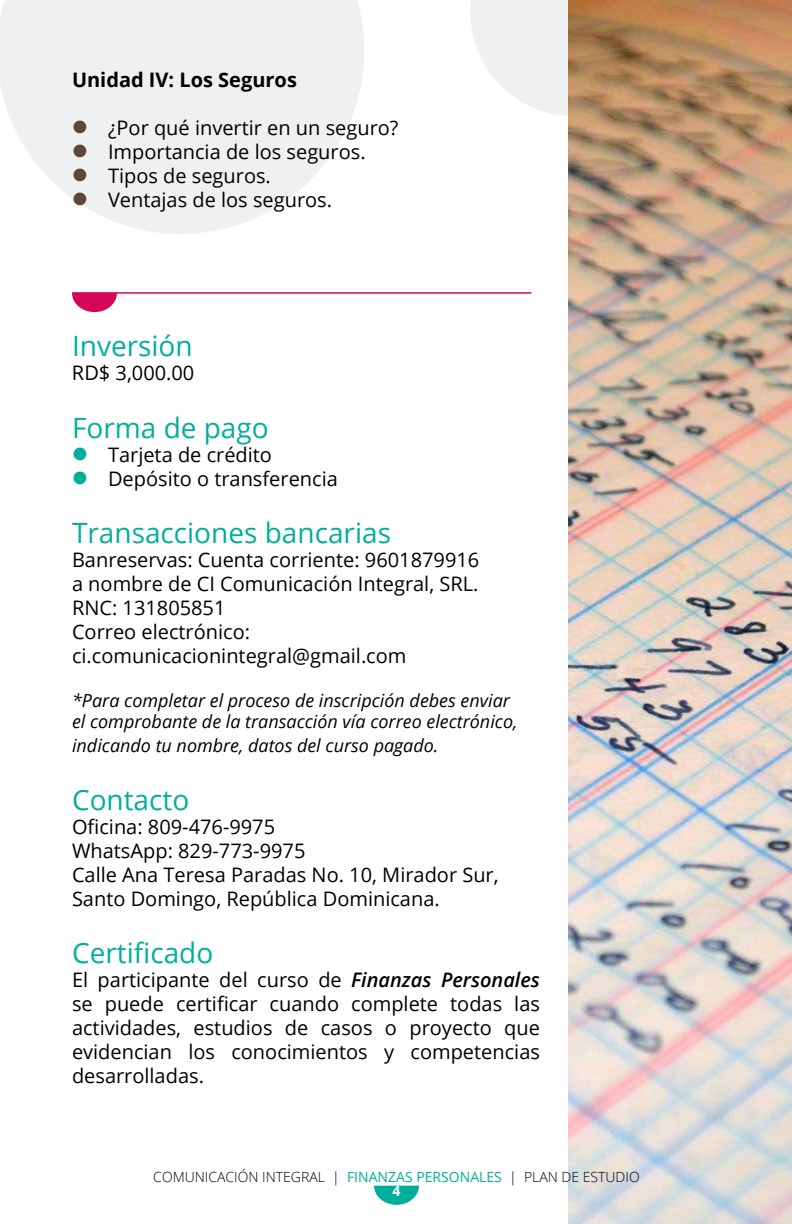
<style>
.page{position:relative;width:792px;height:1224px;background:#fff}
.page>*{position:absolute;margin:0;border:0;box-sizing:border-box;transform-origin:0 0}
.t1{font:28px "Open Sans";color:#00af9b}
.t2{font:20px/24px "Open Sans";color:#000}
.t3{font:700 20px "Open Sans";color:#000}
.t4{font:italic 18px/21.6px "Open Sans";color:#000}
.t5{font:300 14px "Open Sans";color:#000}
.t6{font:700 14px "Open Sans";color:#fff}
.s1{font-weight:600;font-style:italic}
.s2{font-weight:400;color:#00af9b}
</style>
<div class="page">
<svg style="left:0;top:0;width:364px;height:234px;fill:#eff0f1"></svg>
<svg style="left:470px;top:0;width:99px;height:116px"></svg>
<svg style="left:374px;top:1186px;width:45px;height:19px"></svg>
<img style="left:569px;top:0;width:223px;height:1224px">
<hr style="left:72px;top:292px;width:459px;height:2px;background:#d50758">
<svg style="left:72px;top:294px;width:45px;height:18px"></svg>
<svg style="left:74px;top:121px;width:13px;height:13px"></svg>
<svg style="left:74px;top:145px;width:13px;height:13px"></svg>
<svg style="left:74px;top:169px;width:13px;height:13px"></svg>
<svg style="left:74px;top:193px;width:13px;height:13px"></svg>
<p class="t3" style="left:72px;top:66px;width:226px">Unidad IV: Los Seguros</p>
<p class="t2" style="left:108px;top:116px;width:292px">¿Por qué invertir en un seguro?<br>Importancia de los seguros.<br>Tipos de seguros.<br>Ventajas de los seguros.</p>
<h1 class="t1" style="left:72px;top:327px;width:122px">Inversión</h1>
<p class="t2" style="left:72px;top:360px;width:124px">RD$ 3,000.00</p>
<h1 class="t1" style="left:72px;top:408px;width:198px">Forma de pago</h1>
<p class="t2" style="left:108px;top:442px;width:231px">Tarjeta de crédito<br>Depósito o transferencia</p>
<h1 class="t1" style="left:72px;top:514px;width:321px">Transacciones bancarias</h1>
<p class="t2" style="left:72px;top:548px;width:409px">Banreservas: Cuenta corriente: 9601879916 a nombre de CI Comunicación Integral, SRL.<br>RNC: 131805851<br>Correo electrónico: ci.comunicacionintegral@gmail.com</p>
<p class="t4" style="left:72px;top:689px;width:447px">*Para completar el proceso de inscripción debes enviar el comprobante de la transacción vía correo electrónico,</p>
<p class="t4" style="left:72px;top:734px;width:368px">indicando tu nombre, datos del curso pagado.</p>
<h1 class="t1" style="left:72px;top:780px;width:119px">Contacto</h1>
<p class="t2" style="left:72px;top:814px;width:428px">Oficina: 809-476-9975<br>WhatsApp: 829-773-9975<br>Calle Ana Teresa Paradas No. 10, Mirador Sur, Santo Domingo, República Dominicana.</p>
<h1 class="t1" style="left:72px;top:934px;width:143px">Certificado</h1>
<p class="t2" style="left:72px;top:968px;width:470px;text-align:justify">El participante del curso de <span class="s1">Finanzas Personales </span>se puede certificar cuando complete todas las actividades, estudios de casos o proyecto que evidencian los conocimientos y competencias desarrolladas.</p>
<p class="t5" style="left:153px;top:1167px;width:488px">COMUNICACIÓN INTEGRAL | <span class="s2">FINANZAS PERSONALES</span> | PLAN DE ESTUDIO</p>
<p class="t6" style="left:393px;top:1181px;width:9px">4</p>
</div>
